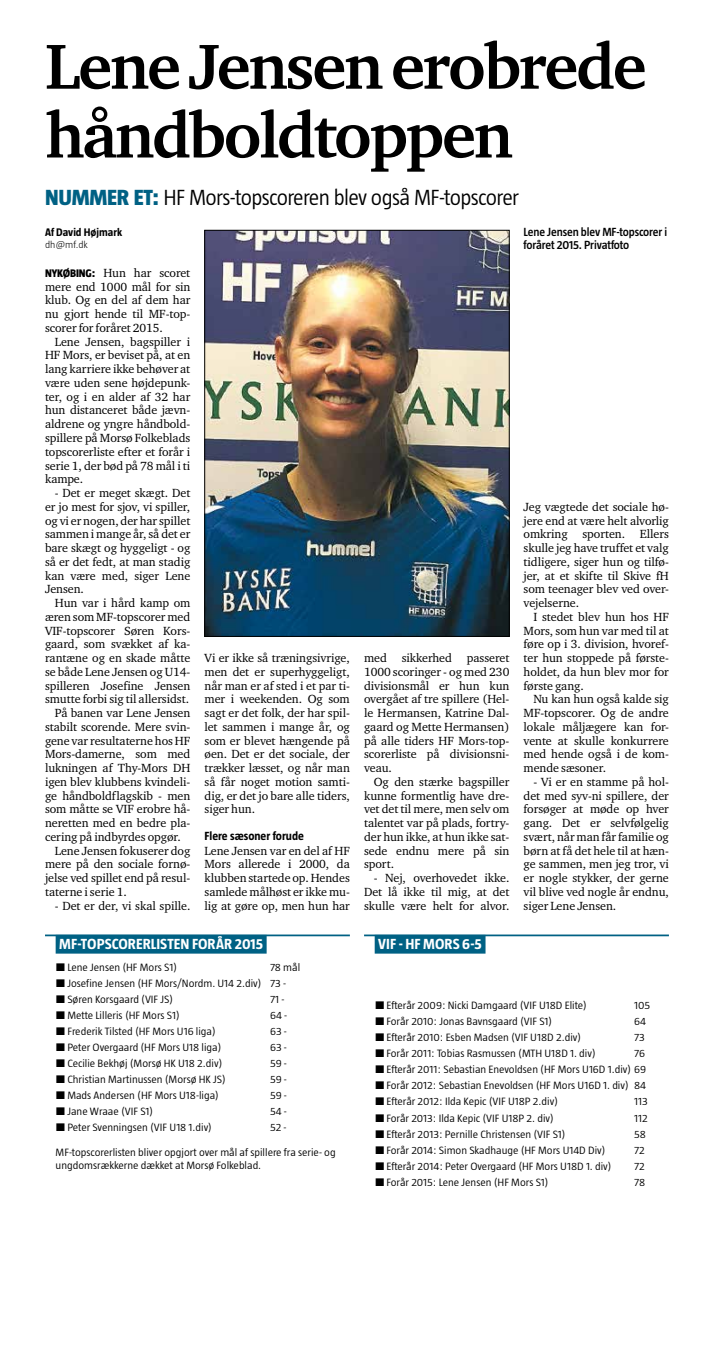
<style>
.page{position:relative;width:709px;height:1347px;background:#fff}
.page>*{position:absolute;margin:0;border:0;box-sizing:border-box;transform-origin:0 0}
.t1{font:700 65px/68.8px "Charter ITC Std";letter-spacing:-.035em;color:#000}
.t2{font:300 22.5px "Taz";letter-spacing:-.025em;color:#000}
.t3{font:700 15px "Taz";color:#fff}
.t4{font:12.12px/13.8px "Charter ITC Std";letter-spacing:-.005em;color:#000;text-align:justify}
.t5{font:600 12.12px/13.8px "Taz";letter-spacing:-.01em;color:#000}
.t6{font:700 12.12px "Taz";color:#000}
.t7{font:700 11.25px "Taz";color:#000}
.t8{font:300 10.88px/16px "Taz";color:#000;scale:1.06 1}
.t9{font:300 10px "Taz";color:#000;scale:1.06 1}
.s1{font-weight:800;color:#006184}
.s2{font-family:"Taz";font-weight:800;font-size:11.25px}
.s3{font-family:"NM Interstate"}
</style>
<div class="page">
<hr style="left:364px;top:934px;width:305px;height:2px;background:#006184">
<div style="left:375px;top:934px;width:110px;height:19px;background:#006184"></div>
<hr style="left:45px;top:934px;width:305px;height:2px;background:#006184">
<div style="left:56px;top:934px;width:211px;height:19px;background:#006184"></div>
<img style="left:206px;top:232px;width:301px;height:402px">
<div style="left:204px;top:230px;width:305px;height:406px;border:1px solid #000"></div>
<h1 class="t1" style="left:45px;top:31px;width:603px">Lene Jensen erobrede håndboldtoppen</h1>
<h2 class="t2" style="left:45px;top:184px;width:475px"><span class="s1">NUMMER ET:</span> HF Mors-topscoreren blev også MF-topscorer</h2>
<p class="t7" style="left:45px;top:225px;width:79px">Af David Højmark</p>
<p class="t9" style="left:45px;top:238px;width:42px">dh@mf.dk</p>
<p class="t4" style="left:45px;top:266px;width:147px"><span class="s2">NYKØBING:</span> Hun har scoret mere end 1000 mål for sin klub. Og en del af dem har nu gjort hende til MF-top&shy;scorer for foråret 2015.</p>
<p class="t4" style="left:45px;top:334px;width:147px;text-indent:10px">Lene Jensen, bagspiller i HF Mors, er beviset på, at en lang karriere ikke behøver at være uden sene højdepunk&shy;ter, og i en alder af 32 har hun distanceret både jævn&shy;aldrene og yngre håndbold&shy;spillere på Morsø Folkeblads topscorerliste efter et forår i serie 1, der bød på 78 mål i ti kampe.</p>
<p class="t4" style="left:45px;top:486px;width:147px;text-indent:10px">- Det er meget skægt. Det er jo mest for sjov, vi spiller, og vi er nogen, der har spillet sammen i mange år, så det er bare skægt og hyggeligt - og så er det fedt, at man stadig kan være med, siger Lene Jensen.</p>
<p class="t4" style="left:55px;top:596px;width:137px">Hun var i hård kamp om</p>
<p class="t4" style="left:45px;top:609px;width:147px">æren som MF-topscorer med</p>
<p class="t4" style="left:45px;top:623px;width:147px">VIF-topscorer Søren Kors-</p>
<p class="t4" style="left:45px;top:637px;width:147px">gaard, som svækket af ka-</p>
<p class="t4" style="left:45px;top:651px;width:147px">rantæne og en skade måtte</p>
<p class="t4" style="left:45px;top:664px;width:147px">se både Lene Jensen og U14-</p>
<p class="t4" style="left:45px;top:678px;width:147px">spilleren Josefine Jensen</p>
<p class="t4" style="left:45px;top:692px;width:145px">smutte forbi sig til allersidst.</p>
<p class="t4" style="left:55px;top:706px;width:137px">På banen var Lene Jensen</p>
<p class="t4" style="left:45px;top:719px;width:147px">stabilt scorende. Mere svin-</p>
<p class="t4" style="left:45px;top:733px;width:147px">gene var resultaterne hos HF</p>
<p class="t4" style="left:45px;top:747px;width:147px">Mors-damerne, som med</p>
<p class="t4" style="left:45px;top:761px;width:147px">lukningen af Thy-Mors DH</p>
<p class="t4" style="left:45px;top:774px;width:147px">igen blev klubbens kvindeli-</p>
<p class="t4" style="left:45px;top:788px;width:147px">ge håndboldflagskib - men</p>
<p class="t4" style="left:45px;top:802px;width:147px">som måtte se VIF erobre hå-</p>
<p class="t4" style="left:45px;top:816px;width:147px">neretten med en bedre pla-</p>
<p class="t4" style="left:45px;top:829px;width:137px">cering på indbyrdes opgør.</p>
<p class="t4" style="left:55px;top:843px;width:137px">Lene Jensen fokuserer dog</p>
<p class="t4" style="left:45px;top:857px;width:147px">mere på den sociale fornø-</p>
<p class="t4" style="left:45px;top:871px;width:147px">jelse ved spillet end på resul-</p>
<p class="t4" style="left:45px;top:884px;width:83px">taterne i serie 1.</p>
<p class="t4" style="left:55px;top:898px;width:137px">- Det er der, vi skal spille.</p>
<p class="t4" style="left:204px;top:651px;width:147px">Vi er ikke så træningsivrige, men det er superhyggeligt, når man er af sted i et par ti&shy;mer i weekenden. Og som sagt er det folk, der har spil&shy;let sammen i mange år, og som er blevet hængende på øen. Det er det sociale, der trækker læsset, og når man så får noget motion samti&shy;dig, er det jo bare alle tiders, siger hun.</p>
<p class="t6" style="left:204px;top:828px;width:101px">Flere sæsoner forude</p>
<p class="t4" style="left:204px;top:843px;width:147px">Lene Jensen var en del af HF Mors allerede i 2000, da klubben startede op. Hendes samlede målhøst er ikke mu&shy;lig at gøre op, men hun har</p>
<p class="t3" style="left:59px;top:935px;width:205px">MF-TOPSCORERLISTEN FORÅR 2015</p>
<p class="t8" style="left:56px;top:959px;width:116px"><span class="s3">{</span>Lene Jensen (HF Mors S1)</p>
<p class="t8" style="left:56px;top:959px;width:232px;text-indent:214px">78 mål <span class="s3">{</span>Josefine Jensen (HF Mors/Nordm. U14 2.div) 73 - <span class="s3">{</span>Søren Korsgaard (VIF JS)</p>
<p class="t8" style="left:270px;top:991px;width:15px">71 -</p>
<p class="t8" style="left:56px;top:1007px;width:119px"><span class="s3">{</span>Mette Lilleris (HF Mors S1)</p>
<p class="t8" style="left:270px;top:1007px;width:18px">64 -</p>
<p class="t8" style="left:56px;top:1023px;width:153px"><span class="s3">{</span>Frederik Tilsted (HF Mors U16 liga)</p>
<p class="t8" style="left:270px;top:1023px;width:17px">63 -</p>
<p class="t8" style="left:56px;top:1039px;width:158px"><span class="s3">{</span>Peter Overgaard (HF Mors U18 liga)</p>
<p class="t8" style="left:270px;top:1039px;width:17px">63 -</p>
<p class="t8" style="left:56px;top:1055px;width:159px"><span class="s3">{</span>Cecilie Bekhøj (Morsø HK U18 2.div)</p>
<p class="t8" style="left:270px;top:1055px;width:17px">59 -</p>
<p class="t8" style="left:56px;top:1071px;width:162px"><span class="s3">{</span>Christian Martinussen (Morsø HK JS)</p>
<p class="t8" style="left:270px;top:1071px;width:17px">59 -</p>
<p class="t8" style="left:56px;top:1087px;width:155px"><span class="s3">{</span>Mads Andersen (HF Mors U18-liga)</p>
<p class="t8" style="left:270px;top:1087px;width:17px">59 -</p>
<p class="t8" style="left:56px;top:1103px;width:94px"><span class="s3">{</span>Jane Wraae (VIF S1)</p>
<p class="t8" style="left:270px;top:1103px;width:17px">54 -</p>
<p class="t8" style="left:56px;top:1119px;width:149px"><span class="s3">{</span>Peter Svenningsen (VIF U18 1.div)</p>
<p class="t8" style="left:270px;top:1119px;width:17px">52 -</p>
<p class="t8" style="left:56px;top:1146px;width:265px;line-height:12.5px">MF-topscorerlisten bliver opgjort over mål af spillere fra serie- og ungdomsrækkerne dækket at Morsø Folkeblad.</p>
<p class="t5" style="left:523px;top:224px;width:145px">Lene Jensen blev MF-topscorer i foråret 2015. Privatfoto</p>
<p class="t4" style="left:364px;top:651px;width:147px">med sikkerhed passeret 1000 scoringer - og med 230 divisionsmål er hun kun overgået af tre spillere (Hel&shy;le Hermansen, Katrine Dal&shy;gaard og Mette Hermansen) på alle tiders HF Mors-top&shy;scorerliste på divisionsni&shy;veau.</p>
<p class="t4" style="left:364px;top:774px;width:147px;text-indent:10px">Og den stærke bagspiller kunne formentlig have dre&shy;vet det til mere, men selv om talentet var på plads, fortry&shy;der hun ikke, at hun ikke sat&shy;sede endnu mere på sin sport.</p>
<p class="t4" style="left:364px;top:871px;width:147px;text-indent:10px">- Nej, overhovedet ikke.<br>Det lå ikke til mig, at det skulle være helt for alvor.</p>
<p class="t3" style="left:378px;top:935px;width:105px">VIF - HF MORS 6-5</p>
<p class="t4" style="left:523px;top:499px;width:147px">Jeg vægtede det sociale hø&shy;jere end at være helt alvorlig omkring sporten. Ellers skulle jeg have truffet et valg tidligere, siger hun og tilfø&shy;jer, at et skifte til Skive fH som teenager blev ved over&shy;vejelserne.</p>
<p class="t4" style="left:523px;top:609px;width:147px;text-indent:10px">I stedet blev hun hos HF Mors, som hun var med til at føre op i 3. division, hvoref&shy;ter hun stoppede på første&shy;holdet, da hun blev mor for første gang.</p>
<p class="t4" style="left:523px;top:692px;width:147px;text-indent:10px">Nu kan hun også kalde sig MF-topscorer. Og de andre lokale måljægere kan for&shy;vente at skulle konkurrere med hende også i de kom&shy;mende sæsoner.</p>
<p class="t4" style="left:523px;top:774px;width:147px;text-indent:10px">- Vi er en stamme på hol&shy;det med syv-ni spillere, der forsøger at møde op hver gang. Det er selvfølgelig svært, når man får familie og børn at få det hele til at hæn&shy;ge sammen, men jeg tror, vi er nogle stykker, der gerne vil blive ved nogle år endnu, siger Lene Jensen.</p>
<p class="t8" style="left:375px;top:997px;width:202px"><span class="s3">{</span>Efterår 2009: Nicki Damgaard (VIF U18D Elite)</p>
<p class="t8" style="left:634px;top:997px;width:17px">105</p>
<p class="t8" style="left:375px;top:1013px;width:169px"><span class="s3">{</span>Forår 2010: Jonas Bavnsgaard (VIF S1)</p>
<p class="t8" style="left:634px;top:1013px;width:13px">64</p>
<p class="t8" style="left:375px;top:1029px;width:196px"><span class="s3">{</span>Efterår 2010: Esben Madsen (VIF U18D 2.div)</p>
<p class="t8" style="left:634px;top:1029px;width:12px">73</p>
<p class="t8" style="left:375px;top:1045px;width:210px"><span class="s3">{</span>Forår 2011: Tobias Rasmussen (MTH U18D 1. div)</p>
<p class="t8" style="left:375px;top:1045px;width:257px;text-align:justify;text-indent:259px">76 <span class="s3">{</span>Efterår 2011: Sebastian Enevoldsen (HF Mors U16D 1.div) 69 <span class="s3">{</span>Forår 2012: Sebastian Enevoldsen (HF Mors U16D 1. div) 84 <span class="s3">{</span>Efterår 2012: Ilda Kepic (VIF U18P 2.div)</p>
<p class="t8" style="left:634px;top:1093px;width:14px">113</p>
<p class="t8" style="left:375px;top:1109px;width:171px"><span class="s3">{</span>Forår 2013: Ilda Kepic (VIF U18P 2. div)</p>
<p class="t8" style="left:634px;top:1109px;width:14px">112</p>
<p class="t8" style="left:375px;top:1125px;width:182px"><span class="s3">{</span>Efterår 2013: Pernille Christensen (VIF S1)</p>
<p class="t8" style="left:634px;top:1125px;width:13px">58</p>
<p class="t8" style="left:375px;top:1141px;width:219px"><span class="s3">{</span>Forår 2014: Simon Skadhauge (HF Mors U14D Div)</p>
<p class="t8" style="left:634px;top:1141px;width:12px">72</p>
<p class="t8" style="left:375px;top:1157px;width:225px"><span class="s3">{</span>Efterår 2014: Peter Overgaard (HF Mors U18D 1. div)</p>
<p class="t8" style="left:634px;top:1157px;width:12px">72</p>
<p class="t8" style="left:375px;top:1173px;width:166px"><span class="s3">{</span>Forår 2015: Lene Jensen (HF Mors S1)</p>
<p class="t8" style="left:634px;top:1173px;width:12px">78</p>
</div>
